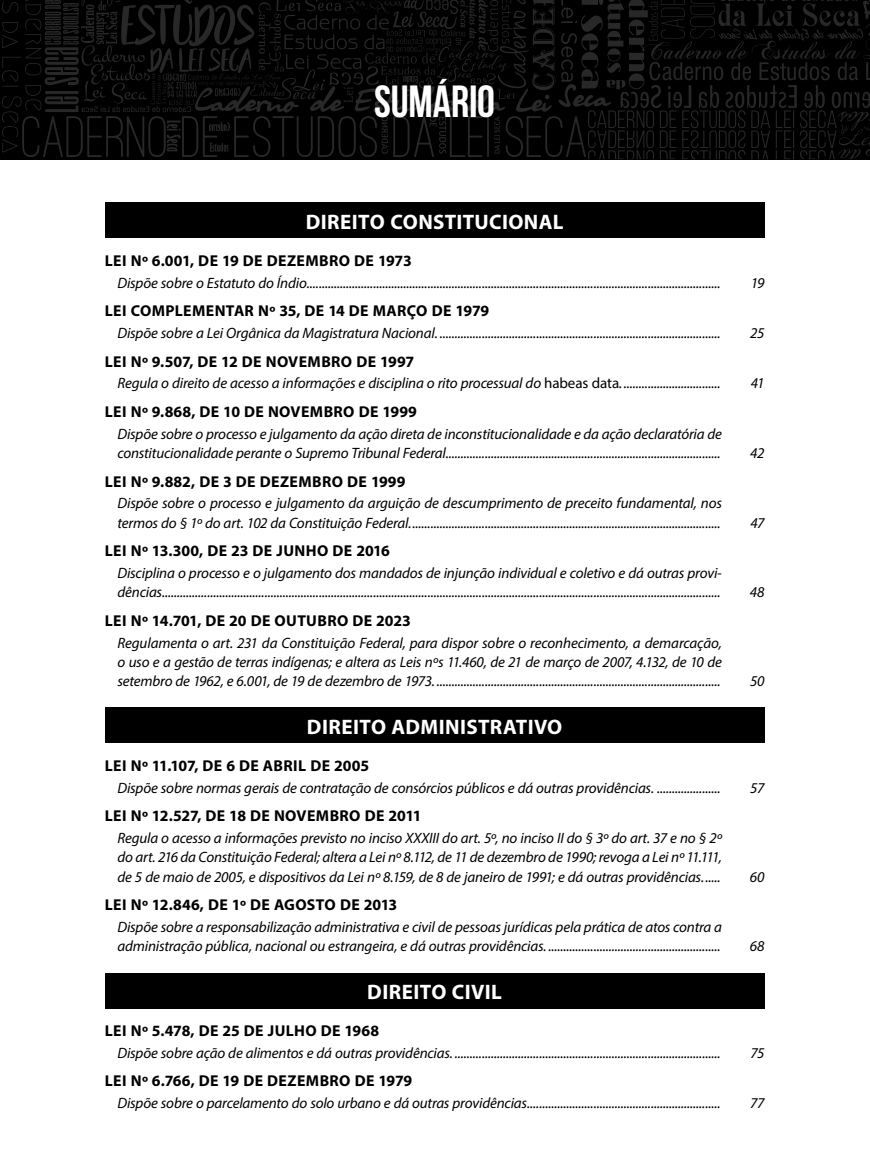
<style>
.page{position:relative;width:870px;height:1170px;background:#fff}
.page>*{position:absolute;margin:0;border:0;box-sizing:border-box;transform-origin:0 0}
.Linha_1_Entrada{font:700 45px "Bebas Neue";letter-spacing:-.005em;color:#fff}
.t1{font:700 21px "Myriad Pro";letter-spacing:.015em;color:#fff}
.t2{font:700 15.75px "Myriad Pro";letter-spacing:.02em;color:#000}
.t3{font:italic 15px/19.2px "Myriad Pro";letter-spacing:-.01em;color:#000}
.s1{font-style:normal}
</style>
<div class="page">
<div style="left:105px;top:202px;width:659px;height:36px;background:#000"></div>
<div style="left:105px;top:707px;width:659px;height:36px;background:#000"></div>
<div style="left:105px;top:972px;width:659px;height:36px;background:#000"></div>
<svg style="left:0;top:0;width:870px;height:159px;background:#080808"></svg>
<p class="Linha_1_Entrada" style="left:374px;top:77px;width:122px">SUMÁRIO</p>
<p class="t1" style="left:305px;top:208px;width:259px">DIREITO CONSTITUCIONAL</p>
<p class="t2" style="left:105px;top:250px;width:308px">LEI Nº 6.001, DE 19 DE DEZEMBRO DE 1973</p>
<p class="t3" style="left:117px;top:273px;width:604px">Dispõe sobre o Estatuto do Índio.........................................................................................................................................</p>
<p class="t3" style="left:750px;top:273px;width:15px">19</p>
<p class="t2" style="left:105px;top:300px;width:386px">LEI COMPLEMENTAR Nº 35, DE 14 DE MARÇO DE 1979</p>
<p class="t3" style="left:117px;top:323px;width:604px">Dispõe sobre a Lei Orgânica da Magistratura Nacional. .............................................................................................</p>
<p class="t3" style="left:749px;top:323px;width:16px">25</p>
<p class="t2" style="left:105px;top:351px;width:311px">LEI Nº 9.507, DE 12 DE NOVEMBRO DE 1997</p>
<p class="t3" style="left:117px;top:373px;width:604px">Regula o direito de acesso a informações e disciplina o rito processual do <span class="s1">habeas data</span>.................................</p>
<p class="t3" style="left:750px;top:373px;width:15px">41</p>
<p class="t2" style="left:105px;top:401px;width:313px">LEI Nº 9.868, DE 10 DE NOVEMBRO DE 1999</p>
<p class="t3" style="left:117px;top:424px;width:605px">Dispõe sobre o processo e julgamento da ação direta de inconstitucionalidade e da ação declaratória de constitucionalidade perante o Supremo Tribunal Federal...........................................................................................</p>
<p class="t3" style="left:749px;top:443px;width:16px">42</p>
<p class="t2" style="left:105px;top:471px;width:302px">LEI Nº 9.882, DE 3 DE DEZEMBRO DE 1999</p>
<p class="t3" style="left:117px;top:493px;width:605px">Dispõe sobre o processo e julgamento da arguição de descumprimento de preceito fundamental, nos termos do § 1º do art. 102 da Constituição Federal.......................................................................................................</p>
<p class="t2" style="left:105px;top:541px;width:286px">LEI Nº 13.300, DE 23 DE JUNHO DE 2016</p>
<p class="t3" style="left:117px;top:563px;width:605px">Disciplina o processo e o julgamento dos mandados de injunção individual e coletivo e dá outras provi&shy;dências.........................................................................................................................................................................................</p>
<p class="t2" style="left:105px;top:610px;width:307px">LEI Nº 14.701, DE 20 DE OUTUBRO DE 2023</p>
<p class="t3" style="left:117px;top:633px;width:605px;text-align:justify">Regulamenta o art. 231 da Constituição Federal, para dispor sobre o reconhecimento, a demarcação, o uso e a gestão de terras indígenas; e altera as Leis nºs 11.460, de 21 de março de 2007, 4.132, de 10 de setembro de 1962, e 6.001, de 19 de dezembro de 1973. ..............................................................................................</p>
<p class="t3" style="left:750px;top:513px;width:15px">47</p>
<p class="t3" style="left:749px;top:582px;width:16px">48</p>
<p class="t3" style="left:749px;top:671px;width:16px">50</p>
<p class="t1" style="left:307px;top:713px;width:257px">DIREITO ADMINISTRATIVO</p>
<p class="t2" style="left:105px;top:755px;width:266px">LEI Nº 11.107, DE 6 DE ABRIL DE 2005</p>
<p class="t3" style="left:117px;top:778px;width:604px">Dispõe sobre normas gerais de contratação de consórcios públicos e dá outras providências. .....................</p>
<p class="t3" style="left:750px;top:778px;width:16px">57</p>
<p class="t2" style="left:105px;top:806px;width:318px">LEI Nº 12.527, DE 18 DE NOVEMBRO DE 2011</p>
<p class="t3" style="left:117px;top:828px;width:605px;text-align:justify">Regula o acesso a informações previsto no inciso XXXIII do art. 5º, no inciso II do § 3º do art. 37 e no § 2º do art. 216 da Constituição Federal; altera a Lei nº 8.112, de 11 de dezembro de 1990; revoga a Lei nº 11.111, de 5 de maio de 2005, e dispositivos da Lei nº 8.159, de 8 de janeiro de 1991; e dá outras providências......</p>
<p class="t3" style="left:749px;top:867px;width:16px">60</p>
<p class="t2" style="left:105px;top:894px;width:294px">LEI Nº 12.846, DE 1º DE AGOSTO DE 2013</p>
<p class="t3" style="left:117px;top:917px;width:605px">Dispõe sobre a responsabilização administrativa e civil de pessoas jurídicas pela prática de atos contra a administração pública, nacional ou estrangeira, e dá outras providências..........................................................</p>
<p class="t3" style="left:749px;top:936px;width:16px">68</p>
<p class="t1" style="left:367px;top:978px;width:136px">DIREITO CIVIL</p>
<p class="t2" style="left:105px;top:1020px;width:275px">LEI Nº 5.478, DE 25 DE JULHO DE 1968</p>
<p class="t3" style="left:117px;top:1043px;width:604px">Dispõe sobre ação de alimentos e dá outras providências. ........................................................................................</p>
<p class="t3" style="left:750px;top:1043px;width:16px">75</p>
<p class="t2" style="left:105px;top:1071px;width:309px">LEI Nº 6.766, DE 19 DE DEZEMBRO DE 1979</p>
<p class="t3" style="left:117px;top:1093px;width:604px">Dispõe sobre o parcelamento do solo urbano e dá outras providências................................................................</p>
<p class="t3" style="left:749px;top:1093px;width:16px">77</p>
</div>
